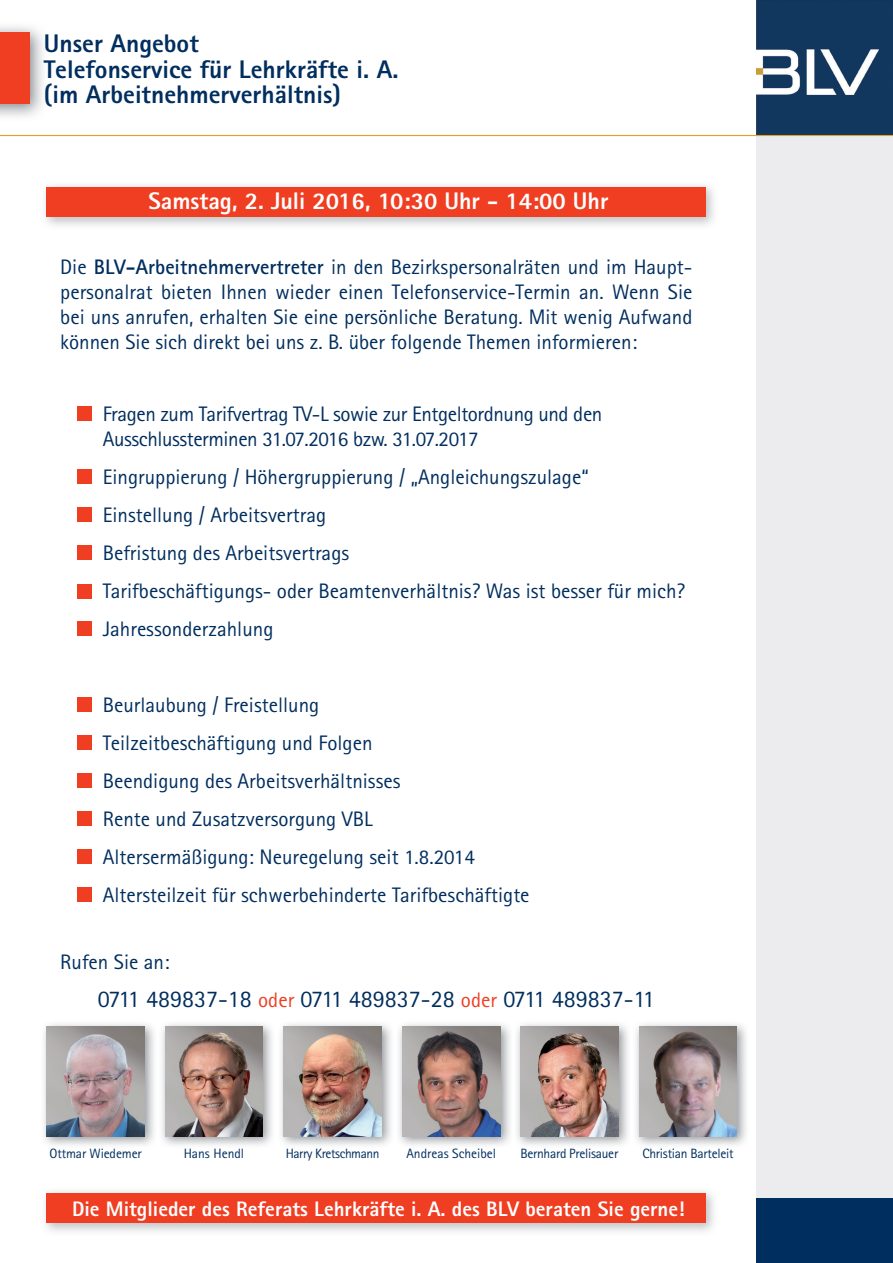
<style>
.page{position:relative;width:893px;height:1263px;background:#fff}
.page>*{position:absolute;margin:0;border:0;box-sizing:border-box;transform-origin:0 0}
.t1{font:800 25.5px/25.5px "Agfa Rotis Sans Serif";color:#002e5e}
.t2{font:24px "Agfa Rotis Sans Serif";color:#002e5e}
.t3{font:800 24px "Agfa Rotis Sans Serif";color:#fff}
.t4{font:21px/38px "Agfa Rotis Sans Serif";color:#002e5e}
.t5{font:21px/25.2px "Agfa Rotis Sans Serif";letter-spacing:-.02em;color:#002e5e}
.t6{font:800 21px "Agfa Rotis Sans Serif";color:#fff}
.t7{font:13.5px "Agfa Rotis Sans Serif";letter-spacing:-.02em;color:#002e5e}
.t8{font:13.5px "Agfa Rotis Sans Serif";color:#002e5e}
.s1{font-weight:700}
.s2{font-size:21px;color:#ef3e22}
</style>
<div class="page">
<img style="left:757px;top:0;width:136px;height:135px">
<div style="left:757px;top:136px;width:136px;height:1089px;background:#ececee"></div>
<img style="left:0;top:26px;width:43px;height:91px">
<div style="left:0;top:33px;width:30px;height:71px;background:#ef3e22"></div>
<div style="left:757px;top:1199px;width:136px;height:64px;background:#002e5e"></div>
<img style="left:45px;top:1191px;width:669px;height:41px">
<div style="left:47px;top:1193px;width:659px;height:30px;background:#ef3e22"></div>
<img style="left:45px;top:185px;width:669px;height:41px">
<div style="left:47px;top:187px;width:659px;height:30px;background:#ef3e22"></div>
<hr style="left:0;top:135px;width:893px;height:1px;background:#e3a023">
<img style="left:44px;top:1024px;width:110px;height:121px">
<img style="left:47px;top:1027px;width:98px;height:109px">
<img style="left:399px;top:1024px;width:229px;height:121px">
<img style="left:402px;top:1027px;width:98px;height:109px">
<img style="left:281px;top:1024px;width:110px;height:121px">
<img style="left:284px;top:1027px;width:98px;height:109px">
<img style="left:162px;top:1024px;width:110px;height:121px">
<img style="left:165px;top:1027px;width:98px;height:109px">
<img style="left:520px;top:1027px;width:98px;height:109px">
<img style="left:636px;top:1024px;width:110px;height:121px">
<img style="left:639px;top:1027px;width:98px;height:109px">
<div style="left:77px;top:406px;width:15px;height:15px;background:#ef3e22"></div>
<div style="left:77px;top:697px;width:15px;height:15px;background:#ef3e22"></div>
<div style="left:77px;top:469px;width:15px;height:15px;background:#ef3e22"></div>
<div style="left:77px;top:735px;width:15px;height:14px;background:#ef3e22"></div>
<div style="left:77px;top:507px;width:15px;height:15px;background:#ef3e22"></div>
<div style="left:77px;top:773px;width:15px;height:15px;background:#ef3e22"></div>
<div style="left:77px;top:545px;width:15px;height:15px;background:#ef3e22"></div>
<div style="left:77px;top:811px;width:15px;height:15px;background:#ef3e22"></div>
<div style="left:77px;top:584px;width:15px;height:14px;background:#ef3e22"></div>
<div style="left:77px;top:849px;width:15px;height:15px;background:#ef3e22"></div>
<div style="left:77px;top:621px;width:15px;height:15px;background:#ef3e22"></div>
<div style="left:77px;top:887px;width:15px;height:14px;background:#ef3e22"></div>
<p class="t1" style="left:44px;top:30px;width:356px">Unser Angebot<br>Telefonservice für Lehrkräfte i. A. (im Arbeitnehmerverhältnis)</p>
<p class="t3" style="left:148px;top:186px;width:462px">Samstag, 2. Juli 2016, 10:30 Uhr - 14:00 Uhr</p>
<p class="t4" style="left:60px;top:254px;width:634px;line-height:25.2px;text-align:justify">Die <span class="s1">BLV-Arbeitnehmervertreter</span> in den Bezirkspersonalräten und im Haupt&shy;personalrat bieten Ihnen wieder einen Telefonservice-Termin an. Wenn Sie bei uns anrufen, erhalten Sie eine persönliche Beratung. Mit wenig Aufwand können Sie sich direkt bei uns z. B. über folgende Themen informieren:</p>
<p class="t5" style="left:103px;top:401px;width:501px">Fragen zum Tarifvertrag TV-L sowie zur Entgeltordnung und den<br>Ausschlussterminen 31.07.2016 bzw. 31.07.2017</p>
<p class="t4" style="left:103px;top:458px;width:584px">Eingruppierung / Höhergruppierung / „Angleichungszulage“<br>Einstellung / Arbeitsvertrag<br>Befristung des Arbeitsvertrags<br>Tarifbeschäftigungs- oder Beamtenverhältnis? Was ist besser für mich?<br>Jahressonderzahlung</p>
<p class="t4" style="left:103px;top:686px;width:428px">Beurlaubung / Freistellung<br>Teilzeitbeschäftigung und Folgen<br>Beendigung des Arbeitsverhältnisses<br>Rente und Zusatzversorgung VBL<br>Altersermäßigung: Neuregelung seit 1.8.2014<br>Altersteilzeit für schwerbehinderte Tarifbeschäftigte</p>
<p class="t4" style="left:60px;top:943px;width:111px">Rufen Sie an:</p>
<p class="t2" style="left:98px;top:984px;width:559px">0711 489837-18 <span class="s2">oder</span> 0711 489837-28 <span class="s2">oder</span> 0711 489837-11</p>
<p class="t7" style="left:50px;top:1146px;width:94px">Ottmar Wiedemer</p>
<p class="t8" style="left:184px;top:1146px;width:62px">Hans Hendl</p>
<p class="t7" style="left:286px;top:1146px;width:95px">Harry Kretschmann</p>
<p class="t8" style="left:406px;top:1146px;width:91px">Andreas Scheibel</p>
<p class="t7" style="left:520px;top:1146px;width:99px">Bernhard Prelisauer</p>
<p class="t7" style="left:642px;top:1146px;width:93px">Christian Barteleit</p>
<p class="t6" style="left:72px;top:1195px;width:614px">Die Mitglieder des Referats Lehrkräfte i. A. des BLV beraten Sie gerne!</p>
</div>
